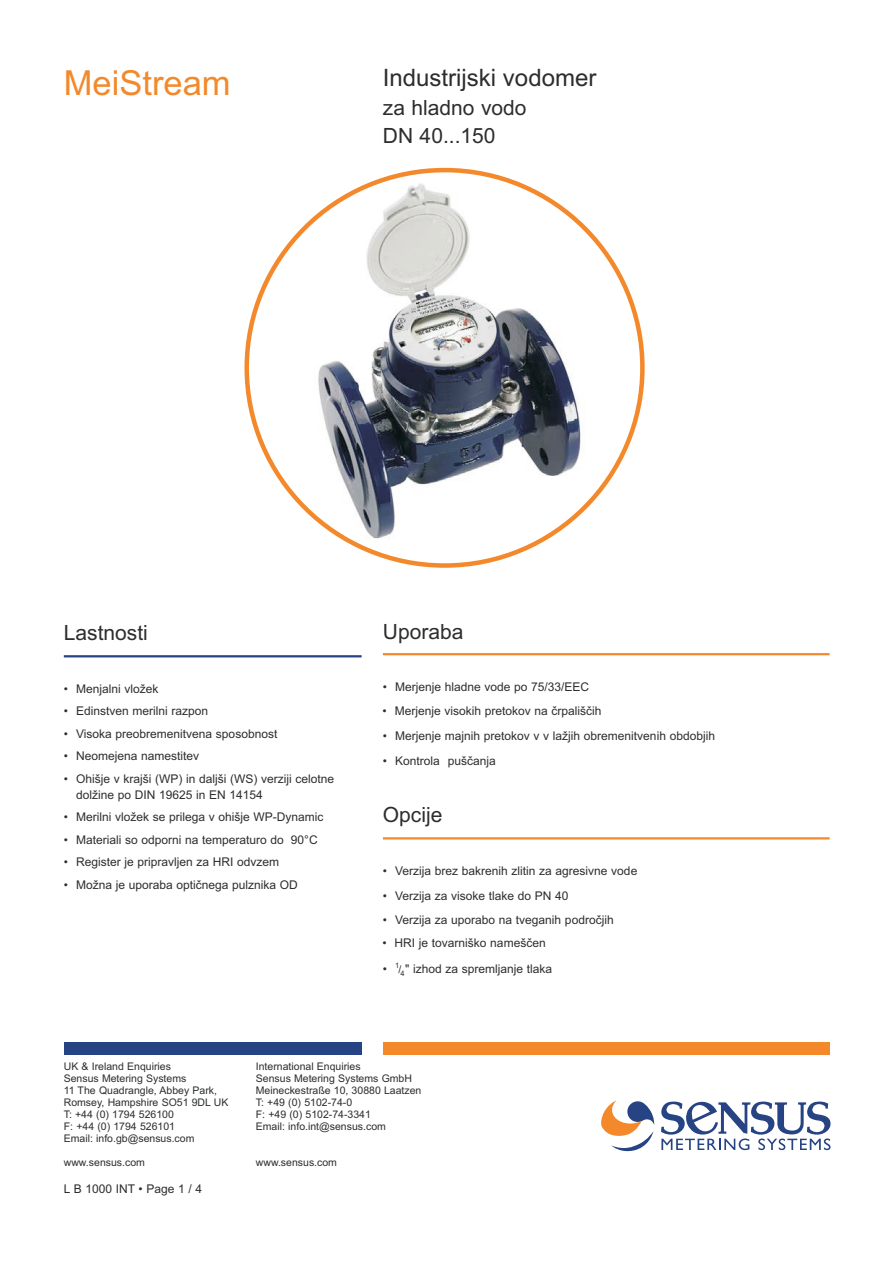
<style>
.page{position:relative;width:893px;height:1263px;background:#fff}
.page>*{position:absolute;margin:0;border:0;box-sizing:border-box;transform-origin:0 0}
.t1{font:34.5px "Arial";color:#f3892b}
.t2{font:24px "Arial";color:#2c2d2d}
.t3{font:21px/28.2px "Arial";color:#2c2d2d}
.t4{font:12px/16px "Arial";color:#2c2d2d}
.t5{font:10.5px/12px "Arial";color:#2c2d2d}
.t6{font:7.5px "Arial";color:#2c2d2d}
.s1{font-size:10.5px}
</style>
<div class="page">
<hr style="left:64px;top:655px;width:297px;height:2px;background:#264384">
<hr style="left:383px;top:653px;width:446px;height:2px;background:#f3892b">
<hr style="left:383px;top:837px;width:446px;height:3px;background:#f3892b">
<img style="left:273px;top:171px;width:351px;height:393px">
<div style="left:64px;top:1042px;width:297px;height:12px;background:#264384"></div>
<div style="left:383px;top:1042px;width:446px;height:12px;background:#f3892b"></div>
<svg style="left:601px;top:1100px;width:229px;height:52px"></svg>
<h1 class="t1" style="left:64px;top:70px;width:168px">MeiStream</h1>
<h2 class="t2" style="left:383px;top:68px;width:215px">Industrijski vodomer</h2>
<h3 class="t3" style="left:383px;top:95px;width:145px">za hladno vodo<br>DN 40...150</h3>
<h3 class="t3" style="left:64px;top:620px;width:86px">Lastnosti</h3>
<p class="t4" style="left:64px;top:682px;width:96px">• Menjalni vložek</p>
<p class="t4" style="left:64px;top:704px;width:146px">• Edinstven merilni razpon</p>
<p class="t4" style="left:64px;top:727px;width:215px">• Visoka preobremenitvena sposobnost</p>
<p class="t4" style="left:64px;top:749px;width:137px">• Neomejena namestitev</p>
<p class="t4" style="left:76px;top:772px;width:259px;text-indent:-12px">• Ohišje v krajši (WP) in daljši (WS) verziji celotne dolžine po DIN 19625 in EN 14154</p>
<p class="t4" style="left:64px;top:810px;width:261px">• Merilni vložek se prilega v ohišje WP-Dynamic</p>
<p class="t4" style="left:64px;top:833px;width:255px">• Materiali so odporni na temperaturo do 90°C</p>
<p class="t4" style="left:64px;top:855px;width:217px">• Register je pripravljen za HRI odvzem</p>
<p class="t4" style="left:64px;top:878px;width:235px">• Možna je uporaba optiènega pulznika OD</p>
<h3 class="t3" style="left:383px;top:620px;width:82px">Uporaba</h3>
<p class="t4" style="left:383px;top:680px;width:208px">• Merjenje hladne vode po 75/33/EEC</p>
<p class="t4" style="left:382px;top:704px;width:220px">• Merjenje visokih pretokov na èrpališèih</p>
<p class="t4" style="left:383px;top:729px;width:334px">• Merjenje majnih pretokov v v lažjih obremenitvenih obdobjih</p>
<p class="t4" style="left:383px;top:753px;width:115px">• Kontrola pušèanja</p>
<h3 class="t3" style="left:383px;top:802px;width:61px">Opcije</h3>
<p class="t4" style="left:383px;top:864px;width:256px">• Verzija brez bakrenih zlitin za agresivne vode</p>
<p class="t4" style="left:383px;top:888px;width:187px">• Verzija za visoke tlake do PN 40</p>
<p class="t4" style="left:383px;top:913px;width:232px">• Verzija za uporabo na tveganih podroèjih</p>
<p class="t4" style="left:382px;top:931px;width:165px;line-height:26.1px">• HRI je tovarniško namešèen •</p>
<p class="t6" style="left:395px;top:962px;width:6px">1</p>
<p class="t4" style="left:398px;top:962px;width:155px"><span class="s1">/</span><sub>4</sub>" izhod za spremljanje tlaka</p>
<p class="t5" style="left:64px;top:1062px;width:166px">UK &amp; Ireland Enquiries<br>Sensus Metering Systems<br>11 The Quadrangle, Abbey Park,<br>Romsey, Hampshire SO51 9DL UK<br>T: +44 (0) 1794 526100<br>F: +44 (0) 1794 526101<br>Email: info.gb@sensus.com</p>
<p class="t5" style="left:64px;top:1158px;width:83px">www.sensus.com</p>
<p class="t4" style="left:64px;top:1181px;width:140px">L B 1000 INT • Page 1 / 4</p>
<p class="t5" style="left:256px;top:1062px;width:167px">International Enquiries<br>Sensus Metering Systems GmbH<br>Meineckestraße 10, 30880 Laatzen<br>T: +49 (0) 5102-74-0<br>F: +49 (0) 5102-74-3341<br>Email: info.int@sensus.com</p>
<p class="t5" style="left:256px;top:1158px;width:83px">www.sensus.com</p>
</div>
